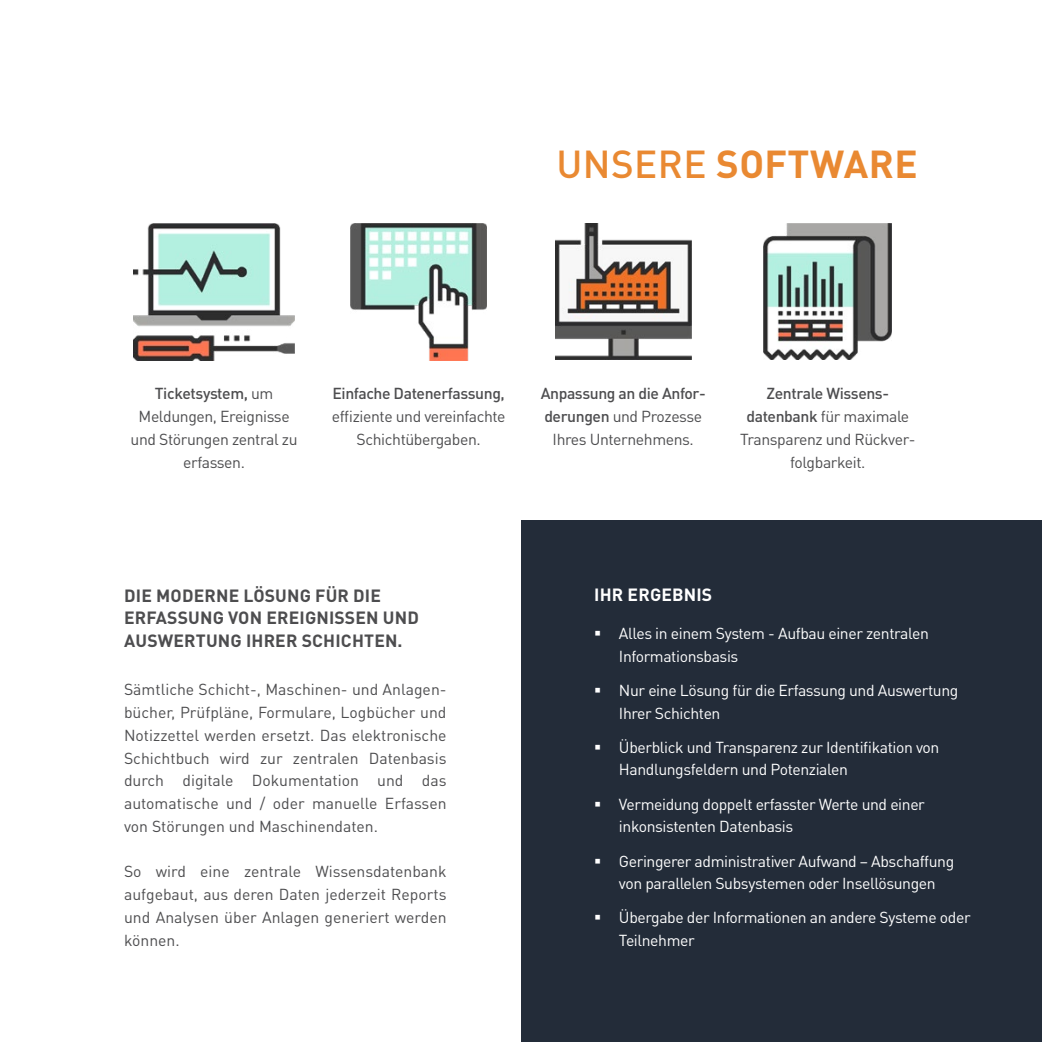
<style>
.page{position:relative;width:1042px;height:1042px;background:#fff}
.page>*{position:absolute;margin:0;border:0;box-sizing:border-box;transform-origin:0 0}
.t1{font:700 38.5px "DIN Pro";letter-spacing:.01em;color:#e98932}
.t2{font:700 17.5px/22.8px "DIN Pro";letter-spacing:.01em;color:#4d4d4f}
.t3{font:700 17.5px "DIN Pro";letter-spacing:.01em;color:#fff}
.t4{font:15.75px/22.8px "DIN Pro";letter-spacing:-.025em;color:#4d4d4f;text-align:center}
.t5{font:15.75px/22.8px "DIN Pro";letter-spacing:-.025em;color:#fff}
.t6{font:500 15.75px "DIN Pro";letter-spacing:-.025em;color:#4d4d4f}
.s1{font-weight:500}
</style>
<div class="page">
<img style="left:133px;top:223px;width:162px;height:137px">
<img style="left:555px;top:223px;width:136px;height:137px">
<img style="left:350px;top:223px;width:137px;height:137px">
<img style="left:764px;top:223px;width:128px;height:137px">
<div style="left:521px;top:521px;width:521px;height:521px;background:#232c39"></div>
<h1 class="t1" style="left:556px;top:138px;width:363px"><span class="s1">UNSERE</span> SOFTWARE</h1>
<p class="t4" style="left:131px;top:382px;width:168px"><span class="s1">Ticketsystem,</span> um<br>Meldungen, Ereignisse und Störungen zentral zu erfassen.</p>
<p class="t6" style="left:332px;top:383px;width:174px">Einfache Datenerfassung,</p>
<p class="t4" style="left:332px;top:404px;width:175px">effiziente und vereinfachte<br>Schichtübergaben.</p>
<p class="t4" style="left:541px;top:382px;width:167px"><span class="s1">Anpassung an die Anfor&shy;derungen</span> und Prozesse<br>Ihres Unternehmens.</p>
<p class="t4" style="left:740px;top:382px;width:177px"><span class="s1">Zentrale Wissens&shy;datenbank</span> für maximale<br>Transparenz und Rückver&shy;folgbarkeit.</p>
<p class="t2" style="left:124px;top:583px;width:296px">DIE MODERNE LÖSUNG FÜR DIE<br>ERFASSUNG VON EREIGNISSEN UND<br>AUSWERTUNG IHRER SCHICHTEN.</p>
<p class="t3" style="left:594px;top:583px;width:119px">IHR ERGEBNIS</p>
<p class="t5" style="left:619px;top:621px;width:311px">Alles in einem System - Aufbau einer zentralen<br>Informationsbasis</p>
<p class="t5" style="left:619px;top:678px;width:341px">Nur eine Lösung für die Erfassung und Auswertung<br>Ihrer Schichten</p>
<p class="t5" style="left:619px;top:735px;width:322px">Überblick und Transparenz zur Identifikation von<br>Handlungsfeldern und Potenzialen</p>
<p class="t5" style="left:619px;top:792px;width:307px">Vermeidung doppelt erfasster Werte und einer inkonsistenten Datenbasis</p>
<p class="t5" style="left:619px;top:849px;width:337px">Geringerer administrativer Aufwand – Abschaffung von parallelen Subsystemen oder Insellösungen</p>
<p class="t5" style="left:619px;top:906px;width:353px">Übergabe der Informationen an andere Systeme oder<br>Teilnehmer</p>
<p class="t4" style="left:124px;top:677px;width:324px;text-align:justify">Sämtliche Schicht-, Maschinen- und Anlagen&shy;bücher, Prüfpläne, Formulare, Logbücher und Notizzettel werden ersetzt. Das elektronische Schichtbuch wird zur zentralen Datenbasis durch digitale Dokumentation und das automatische und / oder manuelle Erfassen von Störungen und Maschinendaten.</p>
<p class="t4" style="left:124px;top:859px;width:324px;text-align:justify">So wird eine zentrale Wissensdatenbank aufgebaut, aus deren Daten jederzeit Reports und Analysen über Anlagen generiert werden können.</p>
</div>
